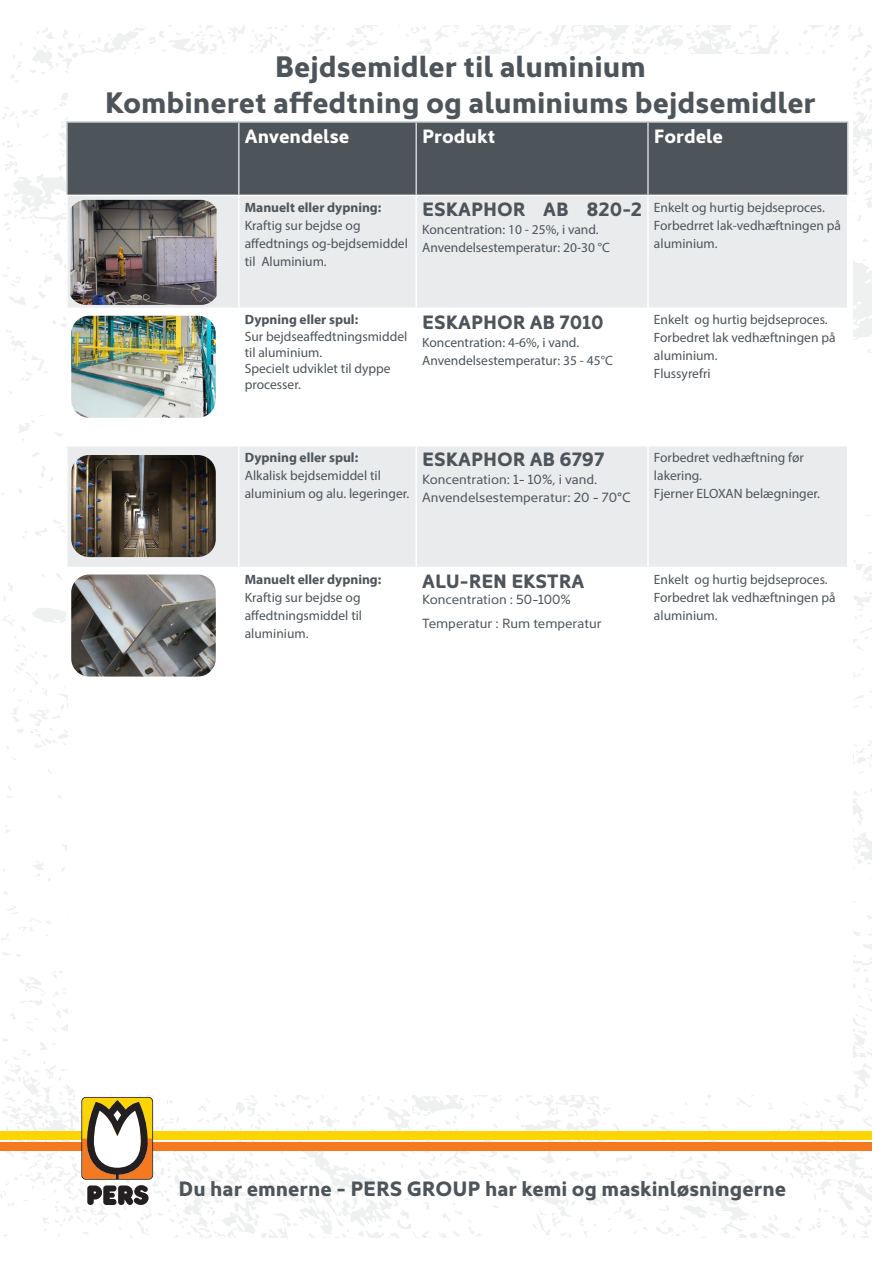
<style>
.page{position:relative;width:893px;height:1263px;background:#fff}
.page>*{position:absolute;margin:0;border:0;box-sizing:border-box;transform-origin:0 0}
.Overskrift{font:700 30px/36px "Kyrial Sans Pro";color:#4d545a;text-align:center}
.t1{font:700 21px "Kyrial Sans Pro";color:#4d545a}
.Produkter{font:700 19.5px "Kyrial Sans Pro";color:#4d545a}
.Produkter-2{font:700 19.5px "Kyrial Sans Pro";color:#fff}
.Brødtekst{font:13.5px/18px "Myriad Pro";color:#4d545a}
.Brødtekst-2{font:700 13.5px/18px "Myriad Pro";color:#4d545a}
.Brødtekst-3{font:13.5px "Kyrial Sans Pro";color:#4d545a}
.Produkter-3{font:13.5px "Myriad Pro";color:#4d545a}
.Produkter-4{font:13.5px/23.4px "Kyrial Sans Pro";color:#4d545a}
.s1{font-weight:400}
.s2{font-weight:700}
</style>
<div class="page">
<div style="left:0;top:1131px;width:872px;height:9px;background:#fed503"></div>
<div style="left:0;top:1142px;width:872px;height:9px;background:#f47921"></div>
<div style="left:68px;top:123px;width:779px;height:72px;background:#4d545a"></div>
<svg style="left:68px;top:196px;width:779px;height:371px;fill:#e9ebed"></svg>
<hr style="left:238px;top:309px;width:2px;height:136px;background:#fff">
<hr style="left:415px;top:309px;width:2px;height:136px;background:#fff">
<hr style="left:647px;top:309px;width:2px;height:136px;background:#fff">
<hr style="left:66px;top:445px;width:173px;height:1px;background:#fff">
<hr style="left:239px;top:445px;width:177px;height:1px;background:#fff">
<hr style="left:238px;top:446px;width:2px;height:121px;background:#fff">
<hr style="left:416px;top:445px;width:232px;height:1px;background:#fff">
<hr style="left:415px;top:446px;width:2px;height:121px;background:#fff">
<hr style="left:648px;top:445px;width:200px;height:1px;background:#fff">
<hr style="left:647px;top:446px;width:2px;height:121px;background:#fff">
<hr style="left:66px;top:121px;width:173px;height:2px;background:#cfd3d7">
<hr style="left:66px;top:123px;width:2px;height:72px;background:#cfd3d7">
<hr style="left:239px;top:121px;width:177px;height:2px;background:#cfd3d7">
<hr style="left:238px;top:123px;width:2px;height:72px;background:#cfd3d7">
<hr style="left:416px;top:121px;width:232px;height:2px;background:#cfd3d7">
<hr style="left:415px;top:123px;width:2px;height:72px;background:#cfd3d7">
<hr style="left:648px;top:121px;width:200px;height:2px;background:#cfd3d7">
<hr style="left:647px;top:123px;width:2px;height:72px;background:#cfd3d7">
<hr style="left:847px;top:123px;width:1px;height:72px;background:#cfd3d7">
<hr style="left:238px;top:196px;width:2px;height:112px;background:#fff">
<hr style="left:415px;top:196px;width:2px;height:112px;background:#fff">
<hr style="left:647px;top:196px;width:2px;height:112px;background:#fff">
<hr style="left:66px;top:308px;width:173px;height:1px;background:#fff">
<hr style="left:239px;top:308px;width:177px;height:1px;background:#fff">
<hr style="left:416px;top:308px;width:232px;height:1px;background:#fff">
<hr style="left:648px;top:308px;width:200px;height:1px;background:#fff">
<img style="left:70px;top:200px;width:147px;height:105px">
<img style="left:71px;top:455px;width:145px;height:102px">
<svg style="left:81px;top:1097px;width:72px;height:108px"></svg>
<img style="left:71px;top:316px;width:145px;height:102px">
<img style="left:71px;top:574px;width:145px;height:102px">
<p class="Overskrift" style="left:105px;top:46px;width:713px">Bejdsemidler til aluminium<br>Kombineret affedtning og aluminiums bejdsemidler</p>
<p class="Produkter-2" style="left:245px;top:122px;width:106px">Anvendelse</p>
<p class="Produkter-2" style="left:422px;top:122px;width:74px">Produkt</p>
<p class="Produkter-2" style="left:654px;top:122px;width:71px">Fordele</p>
<p class="Brødtekst-2" style="left:245px;top:197px;width:138px">Manuelt eller dypning:<br><span class="s1">Kraftig sur bejdse og</span></p>
<p class="Brødtekst" style="left:245px;top:234px;width:165px">affedtnings og-bejdsemiddel til Aluminium.</p>
<p class="Produkter" style="left:422px;top:195px;width:221px">ESKAPHOR AB 820-2</p>
<p class="Produkter-3" style="left:422px;top:221px;width:178px">Koncentration: 10 - 25%, i vand.</p>
<p class="Brødtekst" style="left:422px;top:238px;width:189px">Anvendelsestemperatur: 20-30 °C</p>
<p class="Brødtekst" style="left:654px;top:198px;width:172px">Enkelt og hurtig bejdseproces.</p>
<p class="Brødtekst" style="left:654px;top:216px;width:189px">Forbedrret lak-vedhæftningen på aluminium.</p>
<p class="Brødtekst" style="left:245px;top:312px;width:164px;line-height:16.2px"><span class="s2">Dypning eller spul:<br></span>Sur bejdseaffedtningsmiddel til aluminium.</p>
<p class="Brødtekst" style="left:245px;top:360px;width:147px;line-height:16.2px">Specielt udviklet til dyppe processer.</p>
<p class="Produkter" style="left:422px;top:308px;width:183px">ESKAPHOR AB 7010</p>
<p class="Produkter-3" style="left:422px;top:334px;width:158px">Koncentration: 4-6%, i vand.</p>
<p class="Brødtekst" style="left:422px;top:351px;width:192px">Anvendelsestemperatur: 35 - 45°C</p>
<p class="Brødtekst" style="left:654px;top:311px;width:175px">Enkelt og hurtig bejdseproces.</p>
<p class="Brødtekst" style="left:654px;top:329px;width:183px">Forbedret lak vedhæftningen på aluminium.<br>Flussyrefri</p>
<p class="Brødtekst-2" style="left:245px;top:448px;width:115px">Dypning eller spul:</p>
<p class="Brødtekst" style="left:245px;top:466px;width:166px">Alkalisk bejdsemiddel til aluminium og alu. legeringer.</p>
<p class="Produkter" style="left:422px;top:445px;width:184px">ESKAPHOR AB 6797</p>
<p class="Brødtekst-3" style="left:422px;top:470px;width:177px">Koncentration: 1- 10%, i vand.</p>
<p class="Brødtekst-3" style="left:422px;top:488px;width:210px">Anvendelsestemperatur: 20 - 70°C</p>
<p class="Brødtekst" style="left:654px;top:448px;width:168px">Forbedret vedhæftning før lakering.<br>Fjerner ELOXAN belægninger.</p>
<p class="Brødtekst" style="left:245px;top:570px;width:138px"><span class="s2">Manuelt eller dypning:<br></span>Kraftig sur bejdse og affedtningsmiddel til aluminium.</p>
<p class="Produkter" style="left:422px;top:567px;width:164px">ALU-REN EKSTRA</p>
<p class="Produkter-4" style="left:422px;top:587px;width:181px">Koncentration : 50-100%<br>Temperatur : Rum temperatur</p>
<p class="Brødtekst" style="left:654px;top:570px;width:175px">Enkelt og hurtig bejdseproces.</p>
<p class="Brødtekst" style="left:654px;top:588px;width:183px">Forbedret lak vedhæftningen på aluminium.</p>
<p class="t1" style="left:179px;top:1173px;width:609px">Du har emnerne - PERS GROUP har kemi og maskinløsningerne</p>
</div>
